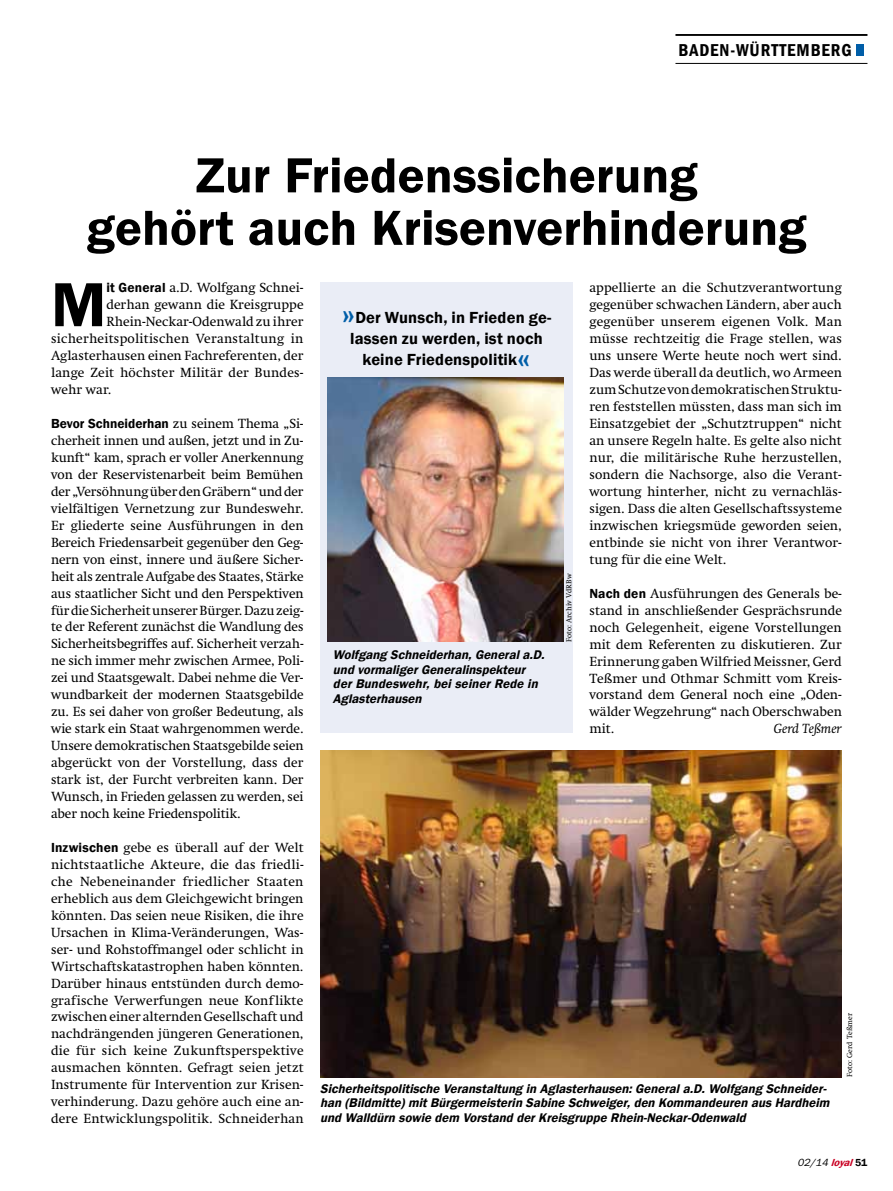
<style>
.page{position:relative;width:893px;height:1191px;background:#fff}
.page>*{position:absolute;margin:0;border:0;box-sizing:border-box;transform-origin:0 0}
.t1{font:600 64.35px "Franklin Gothic";color:#000}
.t2{font:600 51px/52.5px "Franklin Gothic";color:#000;text-align:center}
.t3{font:600 39px "Franklin Gothic";color:#005ea8}
.t4{font:600 condensed 17.7px "Franklin Gothic";letter-spacing:.05em;color:#000}
.t5{font:600 16.5px "Franklin Gothic";letter-spacing:.01em;color:#000}
.t6{font:13.5px/17px "Swift LT Std";color:#000;text-align:justify}
.t7{font:600 13.5px "Franklin Gothic";color:#000}
.t8{font:italic 13.5px "Swift LT Std";color:#000}
.t9{font:italic 600 12.9px/14.7px "Franklin Gothic";color:#000}
.t10{font:italic 10.5px "Franklin Gothic";color:#000}
.t11{font:7.5px "Swift LT Std";color:#000}
.s1{font-family:"Franklin Gothic";font-weight:600}
.s2{font-family:"Swift LT Std";font-weight:400}
.s3{font-weight:600;color:#c90023}
.s4{font-weight:600;font-style:normal}
</style>
<div class="page">
<hr style="left:675px;top:63px;width:192px;height:1px;background:#000">
<hr style="left:675px;top:34px;width:192px;height:2px;background:#000">
<div style="left:856px;top:44px;width:7px;height:11px;background:#005ea8"></div>
<img style="left:320px;top:750px;width:522px;height:328px">
<div style="left:320px;top:283px;width:253px;height:450px;background:#eaedf6"></div>
<img style="left:327px;top:377px;width:236px;height:265px">
<h3 class="t4" style="left:679px;top:38px;width:175px">BADEN-WÜRTTEMBERG</h3>
<h2 class="t2" style="left:87px;top:150px;width:721px">Zur Friedenssicherung<br>gehört auch Krisenverhinderung</h2>
<h1 class="t1" style="left:51px;top:265px;width:57px">M</h1>
<p class="t6" style="left:106px;top:279px;width:199px"><span class="s1">it General</span> a.D. Wolfgang Schnei-</p>
<p class="t6" style="left:589px;top:280px;width:254px">appellierte an die Schutzverantwortung gegenüber schwachen Ländern, aber auch gegenüber unserem eigenen Volk. Man müsse rechtzeitig die Frage stellen, was uns unsere Werte heute noch wert sind.<br>Das werde überall da deutlich, wo Armeen zum Schutze von demokratischen Struktu&shy;ren feststellen müssten, dass man sich im Einsatzgebiet der „Schutztruppen“ nicht an unsere Regeln halte. Es gelte also nicht nur, die militärische Ruhe herzustellen, sondern die Nachsorge, also die Verant&shy;wortung hinterher, nicht zu vernachläs&shy;sigen. Dass die alten Gesellschaftssysteme inzwischen kriegsmüde geworden seien, entbinde sie nicht von ihrer Verantwor&shy;tung für die eine Welt.</p>
<p class="t6" style="left:589px;top:585px;width:254px"><span class="s1">Nach den</span> Ausführungen des Generals be&shy;stand in anschließender Gesprächsrunde noch Gelegenheit, eigene Vorstellungen mit dem Referenten zu diskutieren. Zur Erinnerung gaben Wilfried Meissner, Gerd Teßmer und Othmar Schmitt vom Kreis&shy;vorstand dem General noch eine „Oden&shy;wälder Wegzehrung“ nach Oberschwaben mit.</p>
<p class="t6" style="left:106px;top:296px;width:199px">derhan gewann die Kreisgruppe</p>
<p class="t6" style="left:106px;top:313px;width:199px">Rhein-Neckar-Odenwald zu ihrer</p>
<p class="t6" style="left:51px;top:330px;width:254px">sicherheitspolitischen Veranstaltung in</p>
<p class="t6" style="left:51px;top:347px;width:254px">Aglasterhausen einen Fachreferenten, der</p>
<p class="t6" style="left:51px;top:364px;width:254px">lange Zeit höchster Militär der Bundes-</p>
<p class="t6" style="left:51px;top:381px;width:62px">wehr war.</p>
<p class="t7" style="left:51px;top:415px;width:254px">Bevor Schneiderhan <span class="s2">zu seinem Thema „Si-</span></p>
<p class="t6" style="left:51px;top:432px;width:254px">cherheit innen und außen, jetzt und in Zu&shy;kunft“ kam, sprach er voller Anerkennung von der Reservistenarbeit beim Bemühen der „Versöhnung über den Gräbern“ und der vielfältigen Vernetzung zur Bundeswehr.<br>Er gliederte seine Ausführungen in den Bereich Friedensarbeit gegenüber den Geg&shy;nern von einst, innere und äußere Sicher&shy;heit als zentrale Aufgabe des Staates, Stärke aus staatlicher Sicht und den Perspektiven für die Sicherheit unserer Bürger. Dazu zeig&shy;te der Referent zunächst die Wandlung des Sicherheitsbegriffes auf. Sicherheit verzah&shy;ne sich immer mehr zwischen Armee, Poli&shy;zei und Staatsgewalt. Dabei nehme die Ver&shy;wundbarkeit der modernen Staatsgebilde zu. Es sei daher von großer Bedeutung, als wie stark ein Staat wahrgenommen werde.<br>Unsere demokratischen Staatsgebilde seien abgerückt von der Vorstellung, dass der stark ist, der Furcht verbreiten kann. Der Wunsch, in Frieden gelassen zu werden, sei aber noch keine Friedenspolitik.</p>
<p class="t6" style="left:51px;top:839px;width:254px"><span class="s1">Inzwischen</span> gebe es überall auf der Welt nichtstaatliche Akteure, die das friedli&shy;che Nebeneinander friedlicher Staaten erheblich aus dem Gleichgewicht bringen könnten. Das seien neue Risiken, die ihre Ursachen in Klima-Veränderungen, Was&shy;ser- und Rohstoffmangel oder schlicht in Wirtschaftskatastrophen haben könnten.<br>Darüber hinaus entstünden durch demo&shy;grafische Verwerfungen neue Konflikte zwischen einer alternden Gesellschaft und nachdrängenden jüngeren Generationen, die für sich keine Zukunftsperspektive ausmachen könnten. Gefragt seien jetzt Instrumente für Intervention zur Krisen&shy;verhinderung. Dazu gehöre auch eine an&shy;dere Entwicklungspolitik. Schneiderhan</p>
<h3 class="t3" style="left:342px;top:290px;width:15px">»</h3>
<p class="t5" style="left:355px;top:307px;width:197px">Der Wunsch, in Frieden ge-</p>
<p class="t5" style="left:350px;top:328px;width:194px">lassen zu werden, ist noch</p>
<p class="t5" style="left:362px;top:349px;width:156px">keine Friedenspolitik</p>
<h3 class="t3" style="left:517px;top:334px;width:15px">«</h3>
<p class="t11" style="left:565px;top:642px;width:70px;rotate:-90deg">Foto: Archiv VdRBw</p>
<p class="t9" style="left:333px;top:647px;width:217px">Wolfgang Schneiderhan,Generala.D. und vormaligerGeneralinspekteur derBundeswehr,beiseinerRede in<br>Aglasterhausen</p>
<p class="t8" style="left:774px;top:721px;width:70px">Gerd Teßmer</p>
<p class="t11" style="left:846px;top:1077px;width:66px;rotate:-90deg">Foto: Gerd Teßmer</p>
<p class="t9" style="left:320px;top:1081px;width:514px">Sicherheitspolitische Veranstaltung in Aglasterhausen:Generala.D.Wolfgang Schneider&shy;han (Bildmitte)mitBürgermeisterin Sabine Schweiger,den Kommandeuren ausHardheim und Walldürn sowie dem Vorstand derKreisgruppe Rhein-Neckar-Odenwald</p>
<p class="t10" style="left:797px;top:1156px;width:71px">02/14 <span class="s3">loyal</span><span class="s4">51</span></p>
</div>
